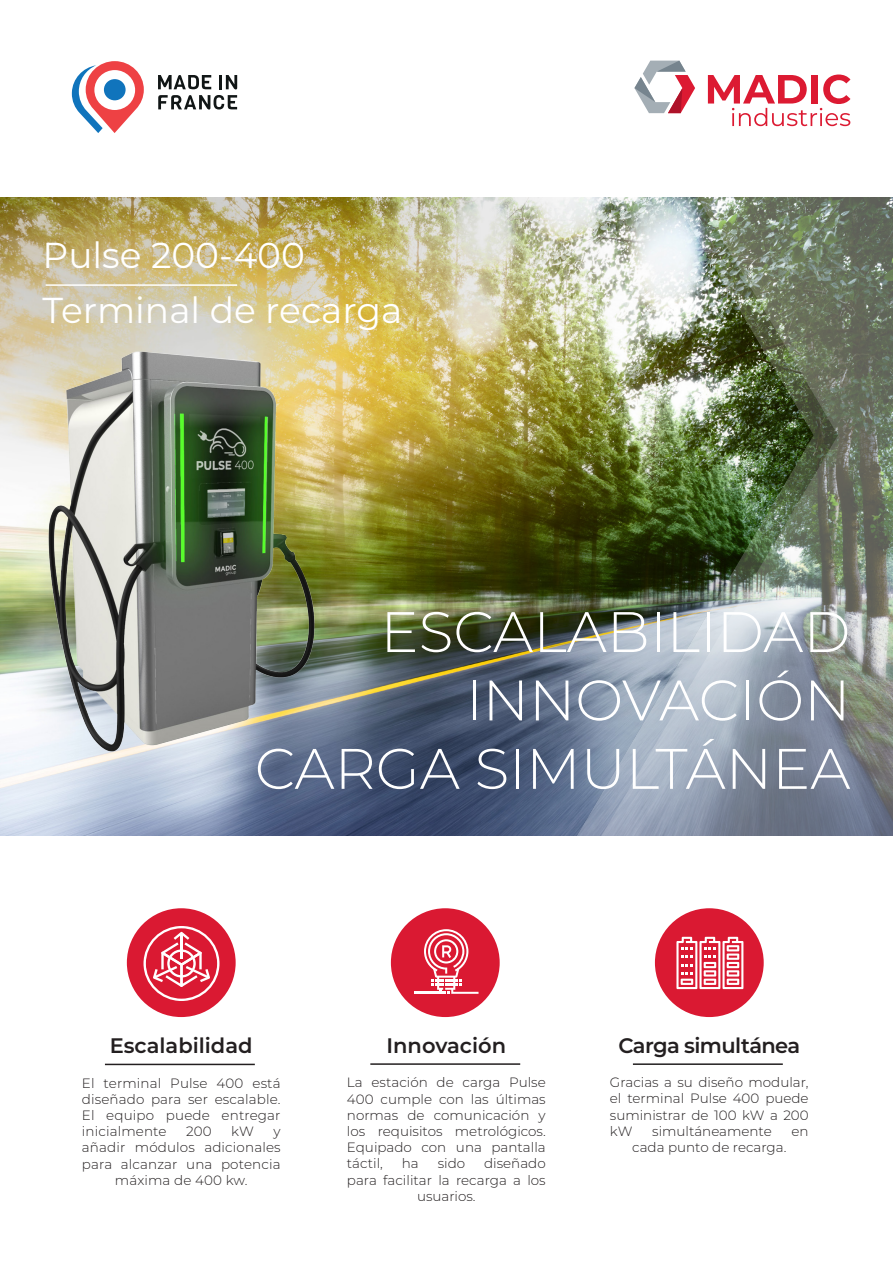
<style>
.page{position:relative;width:893px;height:1263px;background:#fff}
.page>*{position:absolute;margin:0;border:0;box-sizing:border-box;transform-origin:0 0}
.t1{font:300 57px "Montserrat";color:#fff}
.t2{font:36px "Montserrat";color:#fff}
.t3{font:600 21px "Montserrat";color:#231f20}
.t4{font:600 21px "Montserrat";letter-spacing:-.03em;color:#231f20}
.t5{font:300 13.5px/16.2px "Montserrat";color:#231f20;text-align:justify}
</style>
<div class="page">
<img style="left:0;top:198px;width:577px;height:638px">
<img style="left:577px;top:198px;width:316px;height:638px">
<div style="left:127px;top:908px;width:109px;height:109px;background:#da1932;border-radius:50%"></div>
<div style="left:391px;top:908px;width:109px;height:109px;background:#da1932;border-radius:50%"></div>
<div style="left:655px;top:908px;width:109px;height:109px;background:#da1932;border-radius:50%"></div>
<hr style="left:370px;top:1063px;width:150px;height:2px;background:#231f20">
<hr style="left:633px;top:1063px;width:150px;height:2px;background:#231f20">
<hr style="left:105px;top:1064px;width:150px;height:1px;background:#231f20">
<hr style="left:414px;top:992px;width:31px;height:2px;background:#fff">
<svg style="left:424px;top:929px;width:54px;height:65px"></svg>
<svg style="left:144px;top:926px;width:75px;height:75px"></svg>
<svg style="left:676px;top:937px;width:67px;height:52px"></svg>
<img style="left:49px;top:352px;width:265px;height:399px">
<svg style="left:634px;top:61px;width:61px;height:52px"></svg>
<svg style="left:708px;top:75px;width:142px;height:51px"></svg>
<hr style="left:46px;top:284px;width:191px;height:2px;background:#fff">
<svg style="left:72px;top:61px;width:72px;height:72px"></svg>
<div style="left:104px;top:79px;width:22px;height:21px;background:#1074bc;border-radius:50%"></div>
<svg style="left:158px;top:75px;width:53px;height:14px"></svg>
<hr style="left:219px;top:75px;width:3px;height:14px;background:#111616">
<svg style="left:226px;top:75px;width:11px;height:14px"></svg>
<svg style="left:158px;top:95px;width:79px;height:15px"></svg>
<p class="t2" style="left:43px;top:230px;width:264px">Pulse 200-400</p>
<p class="t2" style="left:43px;top:285px;width:361px">Terminal de recarga</p>
<p class="t1" style="left:380px;top:593px;width:471px">ESCALABILIDAD</p>
<p class="t1" style="left:466px;top:661px;width:386px">INNOVACIÓN</p>
<p class="t1" style="left:255px;top:730px;width:597px">CARGA SIMULTÁNEA</p>
<p class="t3" style="left:110px;top:1030px;width:144px">Escalabilidad</p>
<p class="t3" style="left:386px;top:1030px;width:121px">Innovación</p>
<p class="t4" style="left:618px;top:1030px;width:183px">Carga simultánea</p>
<p class="t5" style="left:82px;top:1074px;width:200px">El terminal Pulse 400 está diseñado para ser escalable.<br>El equipo puede entregar inicialmente</p>
<p class="t5" style="left:186px;top:1123px;width:27px">200</p>
<p class="t5" style="left:231px;top:1123px;width:24px">kW</p>
<p class="t5" style="left:274px;top:1123px;width:9px">y</p>
<p class="t5" style="left:82px;top:1139px;width:200px">añadir módulos adicionales</p>
<p class="t5" style="left:82px;top:1155px;width:200px">para alcanzar una potencia</p>
<p class="t5" style="left:115px;top:1171px;width:134px">máxima de 400 kw.</p>
<p class="t5" style="left:347px;top:1074px;width:200px">La estación de carga Pulse 400 cumple con las últimas normas de comunicación y los requisitos metrológicos.<br>Equipado con una pantalla táctil,</p>
<p class="t5" style="left:402px;top:1155px;width:18px">ha</p>
<p class="t5" style="left:438px;top:1155px;width:29px">sido</p>
<p class="t5" style="left:484px;top:1155px;width:63px">diseñado</p>
<p class="t5" style="left:347px;top:1171px;width:200px">para facilitar la recarga a los</p>
<p class="t5" style="left:417px;top:1187px;width:60px">usuarios.</p>
<p class="t5" style="left:610px;top:1074px;width:200px">Gracias a su diseño modular, el terminal Pulse 400 puede suministrar de 100 kW a 200 kW</p>
<p class="t5" style="left:652px;top:1122px;width:121px">simultáneamente</p>
<p class="t5" style="left:791px;top:1122px;width:19px">en</p>
<p class="t5" style="left:632px;top:1139px;width:156px">cada punto de recarga.</p>
</div>
